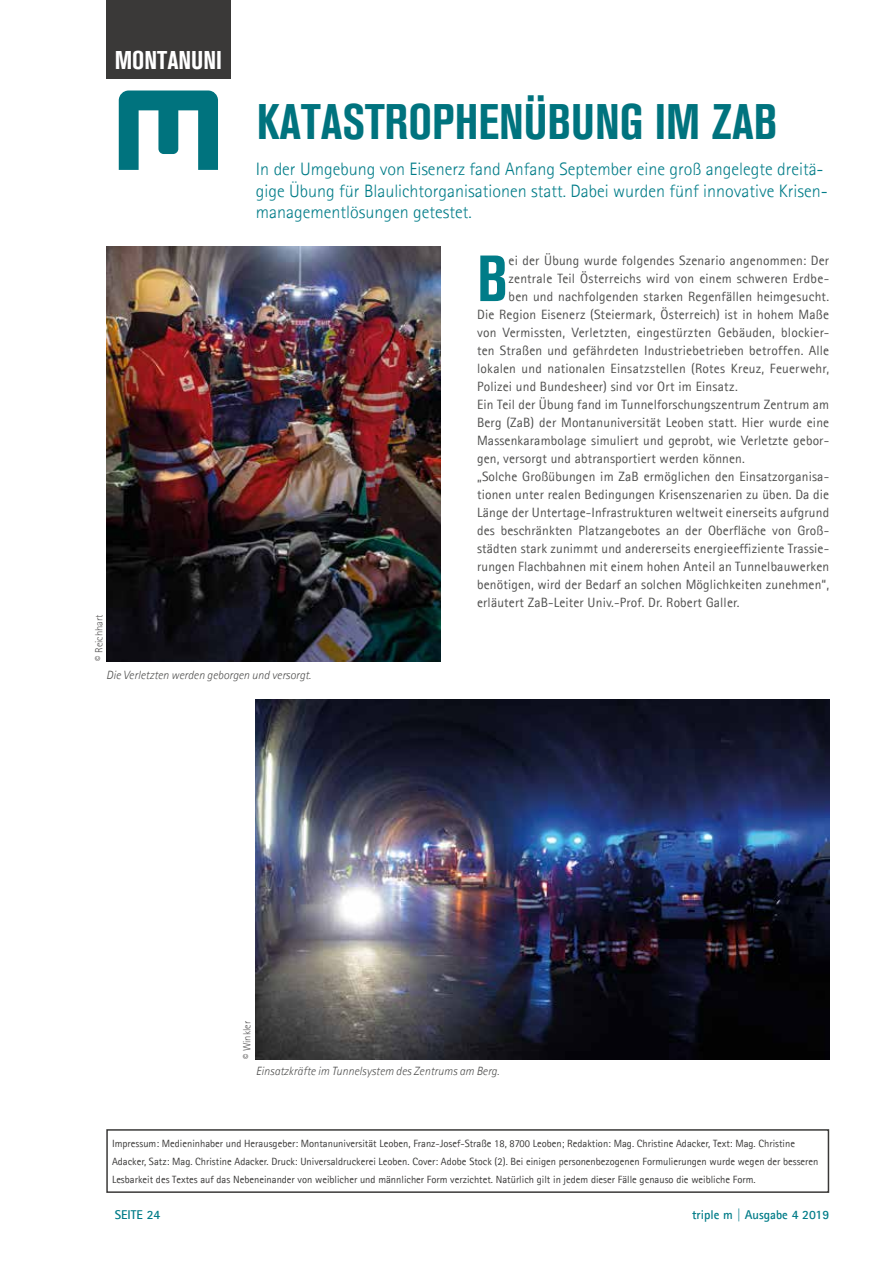
<style>
.page{position:relative;width:893px;height:1263px;background:#fff}
.page>*{position:absolute;margin:0;border:0;box-sizing:border-box;transform-origin:0 0}
.t1{font:700 condensed 64.5px "Akzidenz Grotesk BE";color:#007c88}
.t2{font:700 condensed 49.5px "Akzidenz Grotesk BE";color:#00737e}
.t3{font:700 condensed 25.5px "Akzidenz Grotesk BE";color:#fff}
.t4{font:300 18px/21.6px "Agfa Rotis Sans Serif";color:#007c88}
.t5{font:13.5px "Agfa Rotis Sans Serif";letter-spacing:.01em;color:#50504f}
.t6{font:700 12.75px "Agfa Rotis Sans Serif";color:#007c88}
.t7{font:italic 300 12px "Agfa Rotis Sans Serif";color:#50504f}
.t8{font:10.5px/18px "Agfa Rotis Sans Serif";color:#3a3938}
.t9{font:300 10.5px "Agfa Rotis Sans Serif";color:#555454}
</style>
<div class="page">
<img style="left:106px;top:247px;width:335px;height:414px">
<img style="left:256px;top:699px;width:573px;height:360px">
<div style="left:106px;top:0;width:124px;height:79px;background:#3a3938"></div>
<svg style="left:118px;top:90px;width:100px;height:80px"></svg>
<div style="left:106px;top:1129px;width:723px;height:64px;border:2px solid #3a3938"></div>
<h3 class="t3" style="left:115px;top:46px;width:109px">MONTANUNI</h3>
<p class="t9" style="left:93px;top:661px;width:48px;rotate:-90deg">© Reichhart</p>
<h2 class="t2" style="left:257px;top:94px;width:522px">KATASTROPHENÜBUNG IM ZAB</h2>
<h3 class="t4" style="left:256px;top:158px;width:573px">In der Umgebung von Eisenerz fand Anfang September eine groß angelegte dreitä&shy;gige Übung für Blaulichtorganisationen statt. Dabei wurden fünf innovative Krisen&shy;managementlösungen getestet.</h3>
<h1 class="t1" style="left:477px;top:242px;width:32px">B</h1>
<p class="t5" style="left:509px;top:253px;width:322px">ei der Übung wurde folgendes Szenario angenommen: Der</p>
<p class="t5" style="left:509px;top:271px;width:322px">zentrale Teil Österreichs wird von einem schweren Erdbe-</p>
<p class="t5" style="left:509px;top:289px;width:322px">ben und nachfolgenden starken Regenfällen heimgesucht.</p>
<p class="t5" style="left:477px;top:306px;width:354px">Die Region Eisenerz (Steiermark, Österreich) ist in hohem Maße</p>
<p class="t5" style="left:477px;top:324px;width:354px">von Vermissten, Verletzten, eingestürzten Gebäuden, blockier-</p>
<p class="t5" style="left:477px;top:342px;width:354px">ten Straßen und gefährdeten Industriebetrieben betroffen. Alle</p>
<p class="t5" style="left:477px;top:360px;width:354px">lokalen und nationalen Einsatzstellen (Rotes Kreuz, Feuerwehr,</p>
<p class="t5" style="left:477px;top:378px;width:262px">Polizei und Bundesheer) sind vor Ort im Einsatz.</p>
<p class="t5" style="left:477px;top:396px;width:354px">Ein Teil der Übung fand im Tunnelforschungszentrum Zentrum am</p>
<p class="t5" style="left:477px;top:414px;width:354px">Berg (ZaB) der Montanuniversität Leoben statt. Hier wurde eine</p>
<p class="t5" style="left:477px;top:432px;width:354px">Massenkarambolage simuliert und geprobt, wie Verletzte gebor-</p>
<p class="t5" style="left:477px;top:450px;width:269px">gen, versorgt und abtransportiert werden können.</p>
<p class="t5" style="left:477px;top:468px;width:354px">„Solche Großübungen im ZaB ermöglichen den Einsatzorganisa-</p>
<p class="t5" style="left:477px;top:486px;width:354px">tionen unter realen Bedingungen Krisenszenarien zu üben. Da die</p>
<p class="t5" style="left:477px;top:504px;width:354px">Länge der Untertage-Infrastrukturen weltweit einerseits aufgrund</p>
<p class="t5" style="left:477px;top:522px;width:354px">des beschränkten Platzangebotes an der Oberfläche von Groß-</p>
<p class="t5" style="left:477px;top:540px;width:354px">städten stark zunimmt und andererseits energieeffiziente Trassie-</p>
<p class="t5" style="left:477px;top:558px;width:354px">rungen Flachbahnen mit einem hohen Anteil an Tunnelbauwerken</p>
<p class="t5" style="left:477px;top:576px;width:354px">benötigen, wird der Bedarf an solchen Möglichkeiten zunehmen“,</p>
<p class="t5" style="left:477px;top:594px;width:264px">erläutert ZaB-Leiter Univ.-Prof. Dr. Robert Galler.</p>
<p class="t7" style="left:106px;top:668px;width:206px">Die Verletzten werden geborgen und versorgt.</p>
<p class="t9" style="left:241px;top:1059px;width:40px;rotate:-90deg">© Winkler</p>
<p class="t7" style="left:256px;top:1064px;width:245px">Einsatzkräfte im Tunnelsystem des Zentrums am Berg.</p>
<p class="t8" style="left:112px;top:1134px;width:708px">Impressum: Medieninhaber und Herausgeber: Montanuniversität Leoben, Franz-Josef-Straße 18, 8700 Leoben; Redaktion: Mag. Christine Adacker, Text: Mag. Christine<br>Adacker, Satz: Mag. Christine Adacker. Druck: Universaldruckerei Leoben. Cover: Adobe Stock (2). Bei einigen personenbezogenen Formulierungen wurde wegen der besseren<br>Lesbarkeit des Textes auf das Nebeneinander von weiblicher und männlicher Form verzichtet. Natürlich gilt in jedem dieser Fälle genauso die weibliche Form.</p>
<p class="t6" style="left:115px;top:1207px;width:47px">SEITE 24</p>
<p class="t6" style="left:692px;top:1207px;width:139px">triple m | Ausgabe 4 2019</p>
</div>
